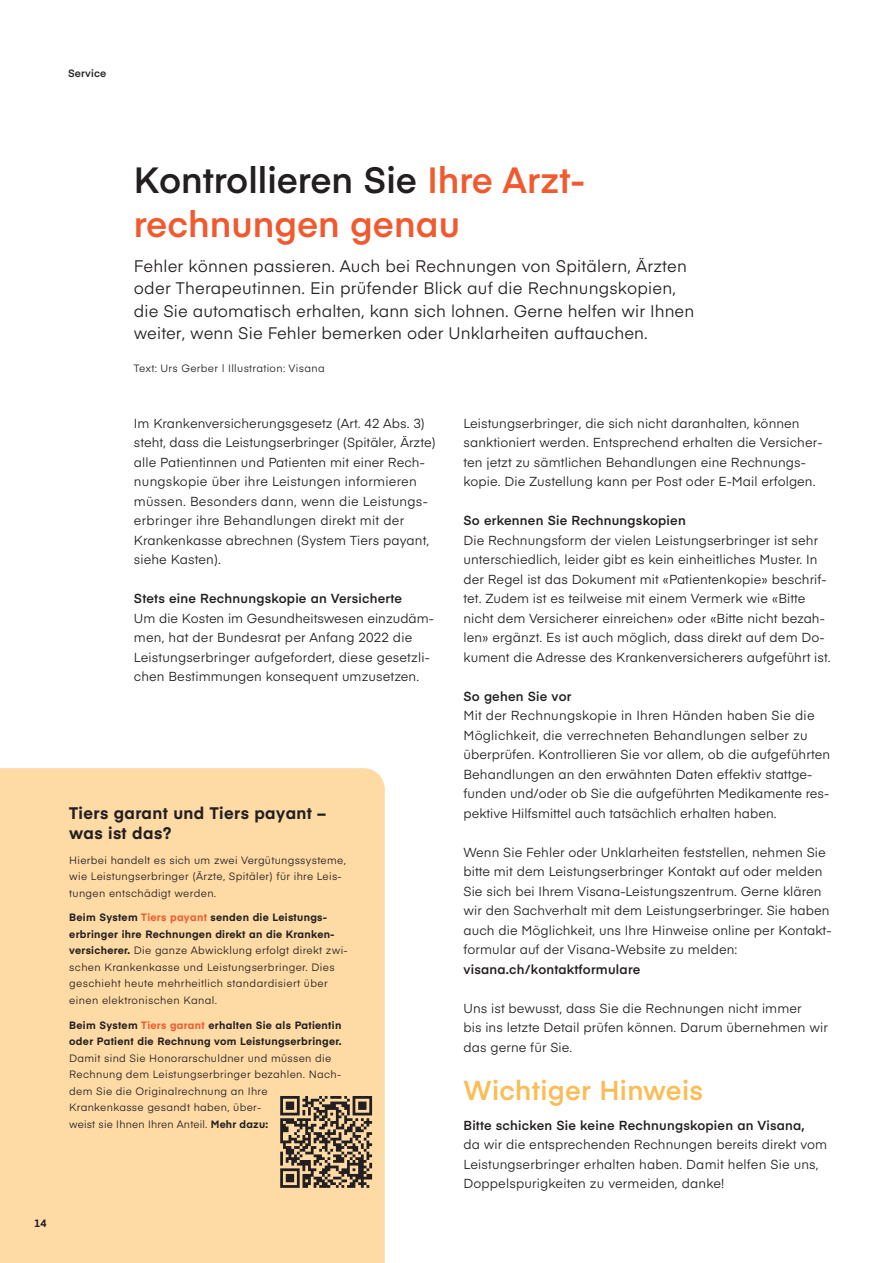
<style>
.page{position:relative;width:893px;height:1263px;background:#fff}
.page>*{position:absolute;margin:0;border:0;box-sizing:border-box;transform-origin:0 0}
.t1{font:600 36px/43.5px "Eina 03";color:#f1592f}
.t2{font:600 27px "Eina 03";letter-spacing:.01em;color:#fcbc55}
.t3{font:16.5px/22.5px "Eina 03";letter-spacing:.005em;color:#231f20}
.t4{font:700 16.5px/19.5px "Eina 03";letter-spacing:.025em;color:#231f20}
.t5{font:12.9px/19.5px "Eina 03";letter-spacing:.005em;color:#231f20}
.t6{font:600 12.9px "Eina 03";letter-spacing:.015em;color:#231f20}
.t7{font:10.5px/16.5px "Eina 03";letter-spacing:.03em;color:#231f20}
.t8{font:700 10.5px/16.5px "Eina 03";letter-spacing:.03em;color:#231f20}
.t9{font:600 10.5px "Eina 03";letter-spacing:.015em;color:#231f20}
.s1{color:#231f20}
.s2{font-weight:700}
.s3{font-weight:700;color:#f1592f}
.s4{color:#f1592f}
</style>
<div class="page">
<div style="left:0;top:768px;width:385px;height:495px;background:#fedaa5"></div>
<svg style="left:280px;top:1096px;width:92px;height:92px;background:#8b785f"></svg>
<p class="t9" style="left:68px;top:69px;width:40px">Service</p>
<p class="t8" style="left:34px;top:1216px;width:14px">14</p>
<h1 class="t1" style="left:134px;top:162px;width:453px"><span class="s1">Kontrollieren Sie</span> Ihre Arzt&shy;rechnungen genau</h1>
<p class="t3" style="left:134px;top:256px;width:562px">Fehler können passieren. Auch bei Rechnungen von Spitälern, Ärzten oder Therapeutinnen. Ein prüfender Blick auf die Rechnungskopien, die Sie automatisch erhalten, kann sich lohnen. Gerne helfen wir Ihnen weiter, wenn Sie Fehler bemerken oder Unklarheiten auftauchen.</p>
<p class="t7" style="left:134px;top:361px;width:192px">Text: Urs Gerber | Illustration: Visana</p>
<p class="t5" style="left:134px;top:415px;width:303px">Im Krankenversicherungsgesetz (Art. 42 Abs. 3) steht, dass die Leistungserbringer (Spitäler, Ärzte) alle Patientinnen und Patienten mit einer Rech&shy;nungskopie über ihre Leistungen informieren müssen. Besonders dann, wenn die Leistungs&shy;erbringer ihre Behandlungen direkt mit der Krankenkasse abrechnen (System Tiers payant, siehe Kasten).</p>
<p class="t6" style="left:134px;top:594px;width:270px">Stets eine Rechnungskopie an Versicherte</p>
<p class="t5" style="left:134px;top:610px;width:301px">Um die Kosten im Gesundheitswesen einzudäm&shy;men, hat der Bundesrat per Anfang 2022 die Leistungserbringer aufgefordert, diese gesetzli&shy;chen Bestimmungen konsequent umzusetzen.</p>
<p class="t4" style="left:69px;top:805px;width:258px">Tiers garant und Tiers payant – was ist das?</p>
<p class="t7" style="left:69px;top:853px;width:278px">Hierbei handelt es sich um zwei Vergütungssysteme, wie Leistungserbringer (Ärzte, Spitäler) für ihre Leis&shy;tungen entschädigt werden.</p>
<p class="t7" style="left:69px;top:910px;width:280px"><span class="s2">Beim System</span> <span class="s3">Tiers payant</span> <span class="s2">senden die Leistungs&shy;erbringer ihre Rechnungen direkt an die Kranken&shy;versicherer.</span> Die ganze Abwicklung erfolgt direkt zwi&shy;schen Krankenkasse und Leistungserbringer. Dies geschieht heute mehrheitlich standardisiert über einen elektronischen Kanal.</p>
<p class="t8" style="left:69px;top:1018px;width:274px">Beim System <span class="s4">Tiers garant</span> erhalten Sie als Patientin oder Patient die Rechnung vom Leistungserbringer.</p>
<p class="t7" style="left:69px;top:1051px;width:273px">Damit sind Sie Honorarschuldner und müssen die Rechnung dem Leistungserbringer bezahlen. Nach&shy;dem Sie die Originalrechnung an Ihre Krankenkasse gesandt haben, über-<br>weist sie Ihnen Ihren Anteil. <span class="s2">Mehr dazu:</span></p>
<p class="t5" style="left:463px;top:415px;width:361px">Leistungserbringer, die sich nicht daranhalten, können sanktioniert werden. Entsprechend erhalten die Versicher&shy;ten jetzt zu sämtlichen Behandlungen eine Rechnungs&shy;kopie. Die Zustellung kann per Post oder E-Mail erfolgen.</p>
<p class="t6" style="left:463px;top:516px;width:224px">So erkennen Sie Rechnungskopien</p>
<p class="t5" style="left:463px;top:532px;width:369px">Die Rechnungsform der vielen Leistungserbringer ist sehr unterschiedlich, leider gibt es kein einheitliches Muster. In der Regel ist das Dokument mit «Patientenkopie» beschrif&shy;tet. Zudem ist es teilweise mit einem Vermerk wie «Bitte nicht dem Versicherer einreichen» oder «Bitte nicht bezah&shy;len» ergänzt. Es ist auch möglich, dass direkt auf dem Do&shy;kument die Adresse des Krankenversicherers aufgeführt ist.</p>
<p class="t6" style="left:463px;top:691px;width:110px">So gehen Sie vor</p>
<p class="t5" style="left:463px;top:707px;width:368px">Mit der Rechnungskopie in Ihren Händen haben Sie die Möglichkeit, die verrechneten Behandlungen selber zu überprüfen. Kontrollieren Sie vor allem, ob die aufgeführten Behandlungen an den erwähnten Daten effektiv stattge&shy;funden und/oder ob Sie die aufgeführten Medikamente res&shy;pektive Hilfsmittel auch tatsächlich erhalten haben.</p>
<p class="t5" style="left:463px;top:844px;width:369px">Wenn Sie Fehler oder Unklarheiten feststellen, nehmen Sie bitte mit dem Leistungserbringer Kontakt auf oder melden Sie sich bei Ihrem Visana-Leistungszentrum. Gerne klären wir den Sachverhalt mit dem Leistungserbringer. Sie haben auch die Möglichkeit, uns Ihre Hinweise online per Kontakt&shy;formular auf der Visana-Website zu melden:</p>
<p class="t6" style="left:463px;top:964px;width:178px">visana.ch/kontaktformulare</p>
<p class="t5" style="left:463px;top:1000px;width:366px">Uns ist bewusst, dass Sie die Rechnungen nicht immer<br>bis ins letzte Detail prüfen können. Darum übernehmen wir das gerne für Sie.</p>
<h2 class="t2" style="left:463px;top:1080px;width:241px">Wichtiger Hinweis</h2>
<p class="t6" style="left:463px;top:1120px;width:343px">Bitte schicken Sie keine Rechnungskopien an Visana,</p>
<p class="t5" style="left:463px;top:1136px;width:365px">da wir die entsprechenden Rechnungen bereits direkt vom<br>Leistungserbringer erhalten haben. Damit helfen Sie uns,<br>Doppelspurigkeiten zu vermeiden, danke!</p>
</div>
